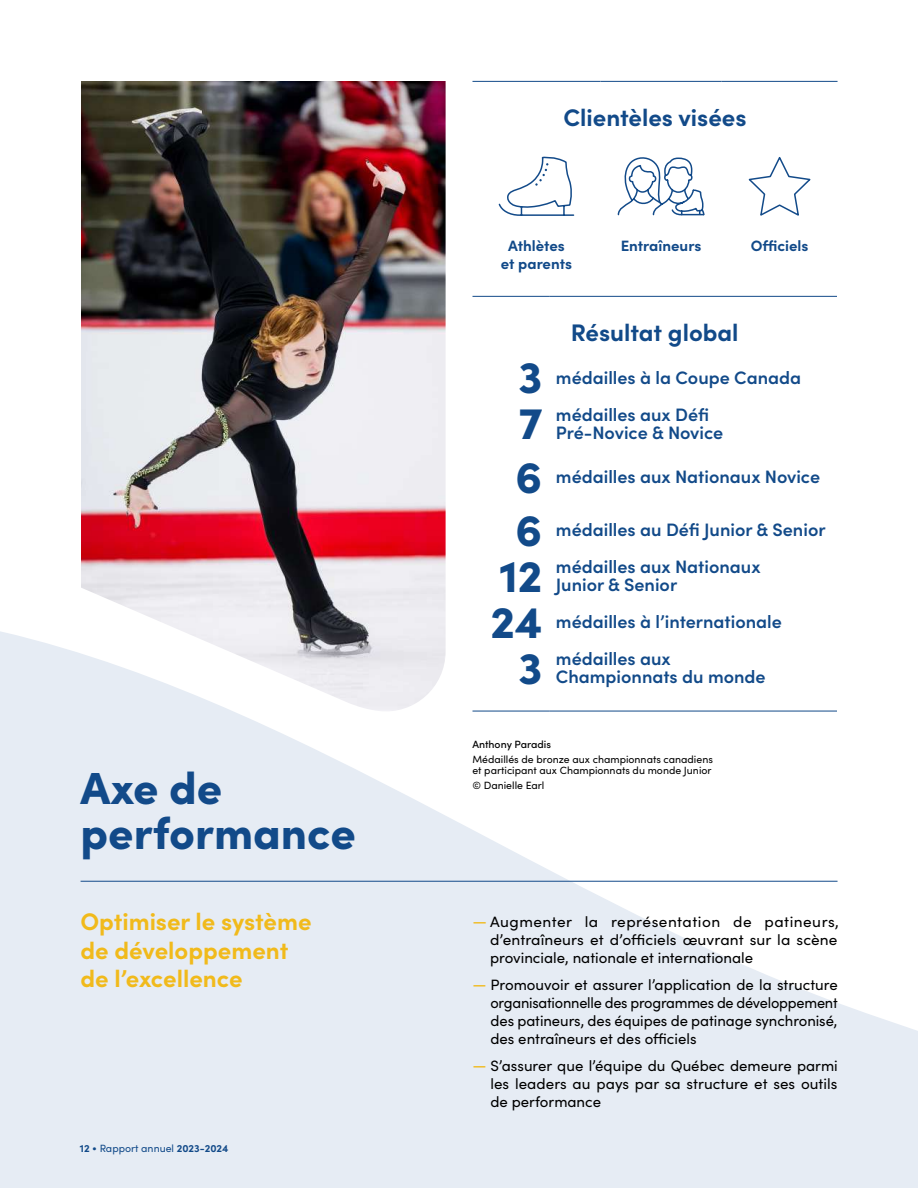
<style>
.page{position:relative;width:918px;height:1188px;background:#fff}
.page>*{position:absolute;margin:0;border:0;box-sizing:border-box;transform-origin:0 0}
.t1{font:900 45px "Sofia Pro";color:#124a89}
.t2{font:700 24px/28.8px "Sofia Pro";color:#f1ba1b}
.t3{font:700 24px "Sofia Pro";color:#124a89}
.t4{font:600 18px/18px "Sofia Pro";color:#124a89}
.t5{font:15px/18px "Sofia Pro";color:#000;text-align:justify}
.t6{font:700 15px/18px "Sofia Pro";color:#124a89;text-align:center}
.t7{font:10.5px/10.5px "Sofia Pro";color:#000}
.t8{font:10.5px "Sofia Pro";color:#124a89}
.t9{font:500 10.5px "Sofia Pro";color:#000}
.s1{font-size:18px;color:#f1ba1b}
.s2{font-weight:700}
</style>
<div class="page">
<svg style="left:0;top:631px;width:918px;height:557px;fill:#e6ecf4"></svg>
<hr style="left:81px;top:881px;width:757px;height:1px;background:#124a89">
<hr style="left:472px;top:296px;width:77px;height:1px;background:#124a89">
<hr style="left:549px;top:296px;width:288px;height:1px;background:#124a89">
<hr style="left:472px;top:711px;width:77px;height:1px;background:#124a89">
<hr style="left:549px;top:711px;width:288px;height:1px;background:#124a89">
<hr style="left:472px;top:81px;width:128px;height:1px;background:#124a89">
<hr style="left:600px;top:81px;width:122px;height:1px;background:#124a89">
<hr style="left:722px;top:81px;width:116px;height:1px;background:#124a89">
<svg style="left:498px;top:156px;width:77px;height:60px"></svg>
<svg style="left:617px;top:157px;width:88px;height:59px"></svg>
<svg style="left:748px;top:157px;width:63px;height:59px"></svg>
<img style="left:81px;top:81px;width:365px;height:634px">
<h2 class="t3" style="left:563px;top:99px;width:185px">Clientèles visées</h2>
<p class="t6" style="left:501px;top:236px;width:73px">Athlètes et parents</p>
<p class="t6" style="left:621px;top:236px;width:82px">Entraîneurs</p>
<p class="t6" style="left:751px;top:236px;width:59px">Officiels</p>
<h2 class="t3" style="left:571px;top:314px;width:169px">Résultat global</h2>
<h1 class="t1" style="left:519px;top:342px;width:25px">3</h1>
<p class="t4" style="left:556px;top:367px;width:247px">médailles à la Coupe Canada</p>
<h1 class="t1" style="left:519px;top:388px;width:25px">7</h1>
<p class="t4" style="left:556px;top:404px;width:169px">médailles aux Défi<br>Pré-Novice &amp; Novice</p>
<h1 class="t1" style="left:516px;top:442px;width:28px">6</h1>
<p class="t4" style="left:556px;top:466px;width:266px">médailles aux Nationaux Novice</p>
<h1 class="t1" style="left:516px;top:495px;width:28px">6</h1>
<p class="t4" style="left:556px;top:520px;width:271px">médailles au Défi Junior &amp; Senior</p>
<h1 class="t1" style="left:499px;top:541px;width:45px">12</h1>
<p class="t4" style="left:556px;top:557px;width:206px">médailles aux Nationaux<br>Junior &amp; Senior</p>
<h1 class="t1" style="left:490px;top:587px;width:54px">24</h1>
<p class="t4" style="left:556px;top:612px;width:227px">médailles à l’internationale</p>
<h1 class="t1" style="left:519px;top:633px;width:25px">3</h1>
<p class="t4" style="left:556px;top:649px;width:211px">médailles aux<br>Championnats du monde</p>
<p class="t9" style="left:472px;top:737px;width:80px">Anthony Paradis</p>
<p class="t7" style="left:472px;top:754px;width:242px">Médaillés de bronze aux championnats canadiens et participant aux Championnats du monde Junior</p>
<h1 class="t1" style="left:81px;top:753px;width:143px">Axe de</h1>
<p class="t7" style="left:472px;top:779px;width:73px">© Danielle Earl</p>
<h1 class="t1" style="left:81px;top:798px;width:277px">performance</h1>
<h2 class="t2" style="left:81px;top:905px;width:232px">Optimiser le système de développement de l’excellence</h2>
<p class="t5" style="left:490px;top:912px;width:350px;text-indent:-18px"><span class="s1">—</span> Augmenter la représentation de patineurs, d’entraîneurs et d’officiels œuvrant sur la scène provinciale, nationale et internationale</p>
<p class="t5" style="left:490px;top:975px;width:349px;text-indent:-18px"><span class="s1">—</span> Promouvoir et assurer l’application de la structure organisationnelle des programmes de développement des patineurs, des équipes de patinage synchronisé, des entraîneurs et des officiels</p>
<p class="t5" style="left:490px;top:1056px;width:349px;text-indent:-18px"><span class="s1">—</span> S’assurer que l’équipe du Québec demeure parmi les leaders au pays par sa structure et ses outils de performance</p>
<p class="t8" style="left:80px;top:1140px;width:150px"><span class="s2">12</span> • Rapport annuel <span class="s2">2023-2024</span></p>
</div>
